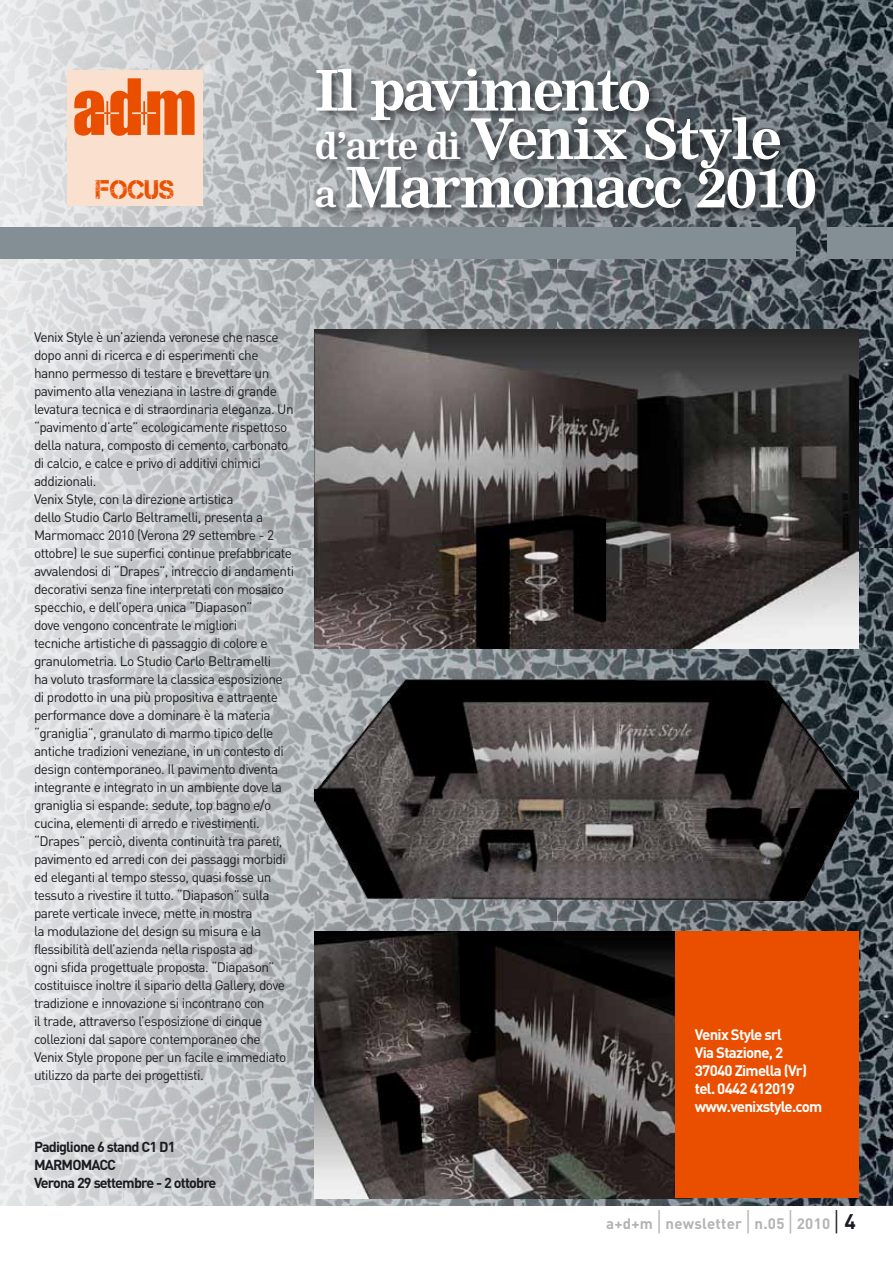
<style>
.page{position:relative;width:893px;height:1263px;background:#fff}
.page>*{position:absolute;margin:0;border:0;box-sizing:border-box;transform-origin:0 0}
.t1{font:700 54.9px/48.4px "Nimrod MT Pro";letter-spacing:-.05em;color:#fff}
.t2{font:27px "Captureit";color:#ea4f00;scale:.95 1}
.t3{font:700 15px/18px "DIN Pro";letter-spacing:-.05em;color:#fff}
.t4{font:700 15px "DIN Pro";letter-spacing:.02em;color:#b2b3b4}
.t5{font:700 14.4px/18px "DIN Pro";letter-spacing:-.06em;color:#1b1c20}
.t6{font:13.65px/18px "DIN Pro";letter-spacing:-.04em;color:#1b1c20}
.s1{font-size:35.85px}
.s2{font-family:"Helvetica Neue LT Std";font-weight:500;font-stretch:condensed;font-size:31.5px}
.s3{font-family:"Helvetica Neue LT Std";font-weight:500;font-stretch:condensed;font-size:31.5px;color:#1b1c20}
.s4{font-size:21px;color:#1b1c20}
</style>
<div class="page">
<img style="left:0;top:0;width:558px;height:548px">
<img style="left:558px;top:0;width:335px;height:548px">
<img style="left:0;top:548px;width:558px;height:657px">
<img style="left:558px;top:548px;width:335px;height:657px">
<div style="left:312px;top:64px;width:515px;height:156px;background:#1b1c20;opacity:.75"></div>
<img style="left:315px;top:329px;width:544px;height:319px">
<img style="left:315px;top:665px;width:544px;height:247px">
<div style="left:67px;top:70px;width:136px;height:136px;background:#fae0ce"></div>
<svg style="left:74px;top:78px;width:121px;height:58px"></svg>
<img style="left:315px;top:931px;width:360px;height:267px">
<div style="left:675px;top:931px;width:184px;height:267px;background:#ea4f00"></div>
<div style="left:0;top:227px;width:796px;height:32px;background:#848e95"></div>
<div style="left:827px;top:227px;width:66px;height:32px;background:#848e95"></div>
<h2 class="t2" style="left:96px;top:174px;width:84px">FOCUS</h2>
<h1 class="t1" style="left:315px;top:64px;width:504px">Il pavimento<br><span class="s1">d’arte di</span> Venix Style<br><span class="s1">a</span> Marmomacc 2010</h1>
<p class="t6" style="left:34px;top:328px;width:262px">Venix Style è un’azienda veronese che nasce dopo anni di ricerca e di esperimenti che hanno permesso di testare e brevettare un pavimento alla veneziana in lastre di grande levatura tecnica e di straordinaria eleganza. Un “pavimento d’arte” ecologicamente rispettoso della natura, composto di cemento, carbonato di calcio, e calce e privo di additivi chimici addizionali.<br>Venix Style, con la direzione artistica<br>dello Studio Carlo Beltramelli, presenta a Marmomacc 2010 (Verona 29 settembre - 2 ottobre) le sue superfici continue prefabbricate avvalendosi di “Drapes”, intreccio di andamenti decorativi senza fine interpretati con mosaico specchio, e dell’opera unica “Diapason”<br>dove vengono concentrate le migliori<br>tecniche artistiche di passaggio di colore e granulometria. Lo Studio Carlo Beltramelli<br>ha voluto trasformare la classica esposizione di prodotto in una più propositiva e attraente performance dove a dominare è la materia “graniglia”, granulato di marmo tipico delle antiche tradizioni veneziane, in un contesto di design contemporaneo. Il pavimento diventa integrante e integrato in un ambiente dove la graniglia si espande: sedute, top bagno e/o cucina, elementi di arredo e rivestimenti. “Drapes” perciò, diventa continuità tra pareti, pavimento ed arredi con dei passaggi morbidi ed eleganti al tempo stesso, quasi fosse un tessuto a rivestire il tutto. “Diapason” sulla parete verticale invece, mette in mostra<br>la modulazione del design su misura e la flessibilità dell’azienda nella risposta ad<br>ogni sfida progettuale proposta. “Diapason” costituisce inoltre il sipario della Gallery, dove tradizione e innovazione si incontrano con<br>il trade, attraverso l’esposizione di cinque collezioni dal sapore contemporaneo che<br>Venix Style propone per un facile e immediato utilizzo da parte dei progettisti.</p>
<p class="t5" style="left:34px;top:1137px;width:184px">Padiglione 6 stand C1 D1<br>MARMOMACC<br>Verona 29 settembre - 2 ottobre</p>
<p class="t3" style="left:695px;top:1024px;width:129px">Venix Style srl<br>Via Stazione, 2<br>37040 Zimella (Vr) tel. 0442 412019 www.venixstyle.com</p>
<p class="t4" style="left:606px;top:1213px;width:251px">a+d+m <span class="s2">|</span> newsletter <span class="s2">|</span> n.05 <span class="s2">|</span> 2010 <span class="s3">|</span> <span class="s4">4</span></p>
</div>
